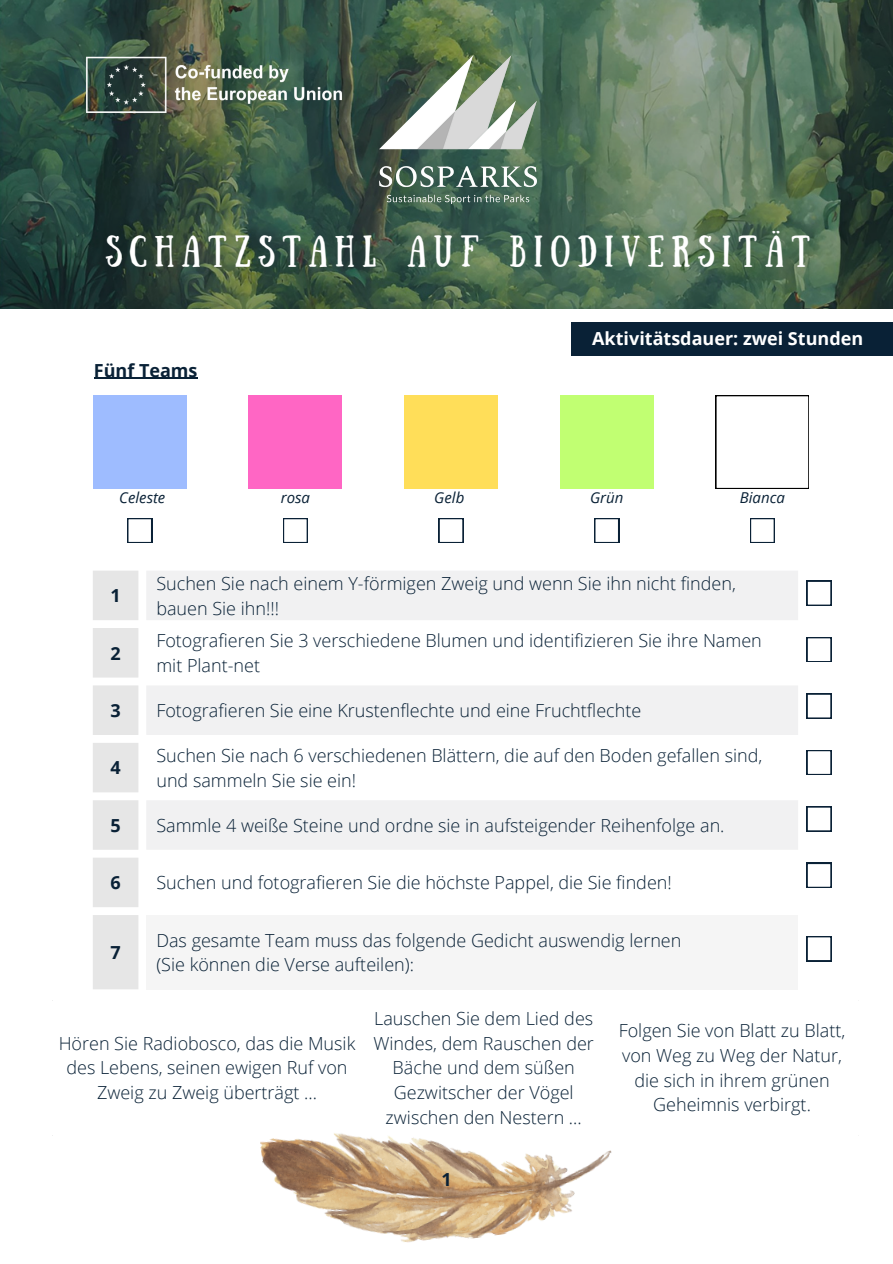
<style>
.page{position:relative;width:893px;height:1264px;background:#fff}
.page>*{position:absolute;margin:0;border:0;box-sizing:border-box;transform-origin:0 0}
.t1{font:31.5px "Sunday";letter-spacing:.245em;color:#fff}
.t2{font:300 18px/24.8px "Open Sans";color:#092136}
.t3{font:700 18px "Open Sans";color:#fff}
.t4{font:700 18px "Open Sans";color:#092136}
.t5{font:italic 15px "Open Sans";color:#092136}
</style>
<div class="page">
<svg style="left:0;top:0;width:892px;height:308px;background:#445f4c"></svg>
<img style="left:84px;top:56px;width:277px;height:58px">
<img style="left:379px;top:56px;width:158px;height:147px">
<hr style="left:94px;top:378px;width:104px;height:1px;background:#092136">
<div style="left:93px;top:395px;width:94px;height:94px;background:#9ebcff"></div>
<div style="left:248px;top:395px;width:94px;height:94px;background:#ff66c4"></div>
<div style="left:404px;top:395px;width:94px;height:94px;background:#ffde59"></div>
<div style="left:559px;top:395px;width:94px;height:94px;background:#c1ff72"></div>
<svg style="left:715px;top:395px;width:94px;height:94px"></svg>
<svg style="left:715px;top:395px;width:93px;height:93px"></svg>
<svg style="left:127px;top:518px;width:25px;height:25px"></svg>
<svg style="left:283px;top:518px;width:25px;height:25px"></svg>
<svg style="left:438px;top:518px;width:25px;height:25px"></svg>
<svg style="left:594px;top:518px;width:25px;height:25px"></svg>
<svg style="left:750px;top:518px;width:24px;height:25px"></svg>
<svg style="left:93px;top:571px;width:45px;height:418px;background:#e8e8e8"></svg>
<div style="left:146px;top:571px;width:652px;height:49px;background:#f1f1f2"></div>
<svg style="left:146px;top:686px;width:652px;height:164px;fill:#f1f1f2"></svg>
<div style="left:146px;top:915px;width:652px;height:74px;background:#f5f5f5"></div>
<svg style="left:806px;top:581px;width:25px;height:24px"></svg>
<svg style="left:806px;top:637px;width:25px;height:25px"></svg>
<svg style="left:806px;top:750px;width:25px;height:24px"></svg>
<svg style="left:806px;top:806px;width:25px;height:25px"></svg>
<svg style="left:806px;top:693px;width:25px;height:25px"></svg>
<svg style="left:806px;top:863px;width:25px;height:24px"></svg>
<svg style="left:806px;top:936px;width:25px;height:25px"></svg>
<img style="left:260px;top:1133px;width:352px;height:110px">
<div style="left:571px;top:322px;width:321px;height:33px;background:#092136"></div>
<p class="t1" style="left:106px;top:229px;width:706px">SCHATZSTAHL AUF BIODIVERSITÄT</p>
<p class="t4" style="left:94px;top:357px;width:105px">Fünf Teams</p>
<p class="t3" style="left:592px;top:325px;width:272px">Aktivitätsdauer: zwei Stunden</p>
<p class="t5" style="left:119px;top:487px;width:48px">Celeste</p>
<p class="t5" style="left:281px;top:487px;width:31px">rosa</p>
<p class="t5" style="left:434px;top:487px;width:32px">Gelb</p>
<p class="t5" style="left:590px;top:487px;width:35px">Grün</p>
<p class="t5" style="left:739px;top:487px;width:47px">Bianca</p>
<p class="t4" style="left:110px;top:583px;width:12px">1</p>
<p class="t4" style="left:110px;top:640px;width:12px">2</p>
<p class="t2" style="left:156px;top:570px;width:581px">Suchen Sie nach einem Y-förmigen Zweig und wenn Sie ihn nicht finden, bauen Sie ihn!!!</p>
<p class="t2" style="left:156px;top:627px;width:607px">Fotografieren Sie 3 verschiedene Blumen und identifizieren Sie ihre Namen mit Plant-net</p>
<p class="t4" style="left:110px;top:697px;width:12px">3</p>
<p class="t2" style="left:156px;top:697px;width:486px">Fotografieren Sie eine Krustenflechte und eine Fruchtflechte</p>
<p class="t4" style="left:110px;top:755px;width:12px">4</p>
<p class="t2" style="left:156px;top:742px;width:607px">Suchen Sie nach 6 verschiedenen Blättern, die auf den Boden gefallen sind, und sammeln Sie sie ein!</p>
<p class="t4" style="left:110px;top:812px;width:12px">5</p>
<p class="t2" style="left:156px;top:812px;width:569px">Sammle 4 weiße Steine und ordne sie in aufsteigender Reihenfolge an.</p>
<p class="t4" style="left:110px;top:870px;width:12px">6</p>
<p class="t2" style="left:156px;top:869px;width:517px">Suchen und fotografieren Sie die höchste Pappel, die Sie finden!</p>
<p class="t4" style="left:110px;top:939px;width:12px">7</p>
<p class="t2" style="left:156px;top:927px;width:526px">Das gesamte Team muss das folgende Gedicht auswendig lernen</p>
<p class="t2" style="left:156px;top:951px;width:259px">(Sie können die Verse aufteilen):</p>
<p class="t2" style="left:59px;top:1030px;width:298px;text-align:center">Hören Sie Radiobosco, das die Musik des Lebens, seinen ewigen Ruf von<br>Zweig zu Zweig überträgt ...</p>
<p class="t2" style="left:373px;top:1005px;width:222px;text-align:center">Lauschen Sie dem Lied des<br>Windes, dem Rauschen der<br>Bäche und dem süßen<br>Gezwitscher der Vögel zwischen den Nestern ...</p>
<p class="t4" style="left:441px;top:1166px;width:12px">1</p>
<p class="t2" style="left:618px;top:1017px;width:228px;text-align:center">Folgen Sie von Blatt zu Blatt, von Weg zu Weg der Natur, die sich in ihrem grünen<br>Geheimnis verbirgt.</p>
</div>
